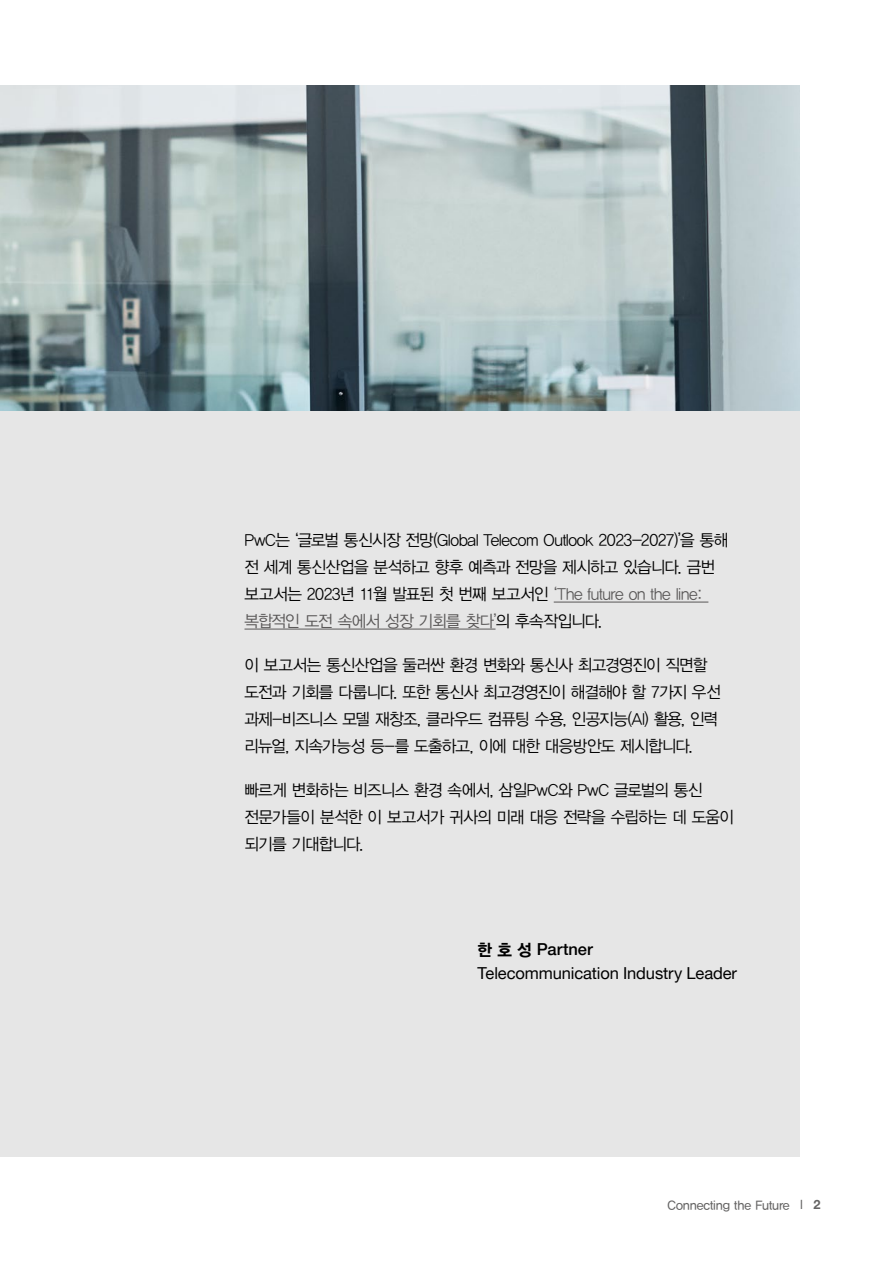
<style>
.page{position:relative;width:893px;height:1263px;background:#fff}
.page>*{position:absolute;margin:0;border:0;box-sizing:border-box;transform-origin:0 0}
.t1{font:16.5px/27px "YDVYGO32";letter-spacing:-.04em;color:#000;scale:.96 1}
.t2{font:16.5px/23.7px "Helvetica Neue LT Pro";letter-spacing:-.01em;color:#000}
.t3{font:12.75px "YDVYGO33";letter-spacing:-.01em;color:#656464}
.s1{color:#595757}
.s2{font-family:"YDVYGO35"}
.s3{font-weight:500}
.s4{font-family:"Helvetica Neue LT Pro"}
.s5{font-family:"Helvetica Neue LT Pro";font-weight:700}
</style>
<div class="page">
<div style="left:0;top:393px;width:799px;height:764px;background:#e6e6e6"></div>
<img style="left:0;top:85px;width:799px;height:325px">
<hr style="left:554px;top:602px;width:154px;height:1px;background:#595757">
<hr style="left:244px;top:629px;width:251px;height:1px;background:#595757">
<p class="t1" style="left:244px;top:525px;width:506px">PwC는 ‘글로벌 통신시장 전망(Global Telecom Outlook 2023-2027)’을 통해 전 세계 통신산업을 분석하고 향후 예측과 전망을 제시하고 있습니다. 금번 보고서는 2023년 11월 발표된 첫 번째 보고서인 <span class="s1">‘The future on the line: 복합적인 도전 속에서 성장 기회를 찾다’</span>의 후속작입니다.</p>
<p class="t1" style="left:244px;top:650px;width:498px">이 보고서는 통신산업을 둘러싼 환경 변화와 통신사 최고경영진이 직면할 도전과 기회를 다룹니다. 또한 통신사 최고경영진이 해결해야 할 7가지 우선 과제-비즈니스 모델 재창조, 클라우드 컴퓨팅 수용, 인공지능(AI) 활용, 인력 리뉴얼, 지속가능성 등-를 도출하고, 이에 대한 대응방안도 제시합니다.</p>
<p class="t1" style="left:244px;top:775px;width:512px">빠르게 변화하는 비즈니스 환경 속에서, 삼일PwC와 PwC 글로벌의 통신 전문가들이 분석한 이 보고서가 귀사의 미래 대응 전략을 수립하는 데 도움이 되기를 기대합니다.</p>
<p class="t2" style="left:477px;top:937px;width:261px"><span class="s2">한 호 성</span> <span class="s3">Partner<br></span>Telecommunication Industry Leader</p>
<p class="t3" style="left:667px;top:1197px;width:155px">Connecting the Future <span class="s4">l</span> <span class="s5">2</span></p>
</div>
